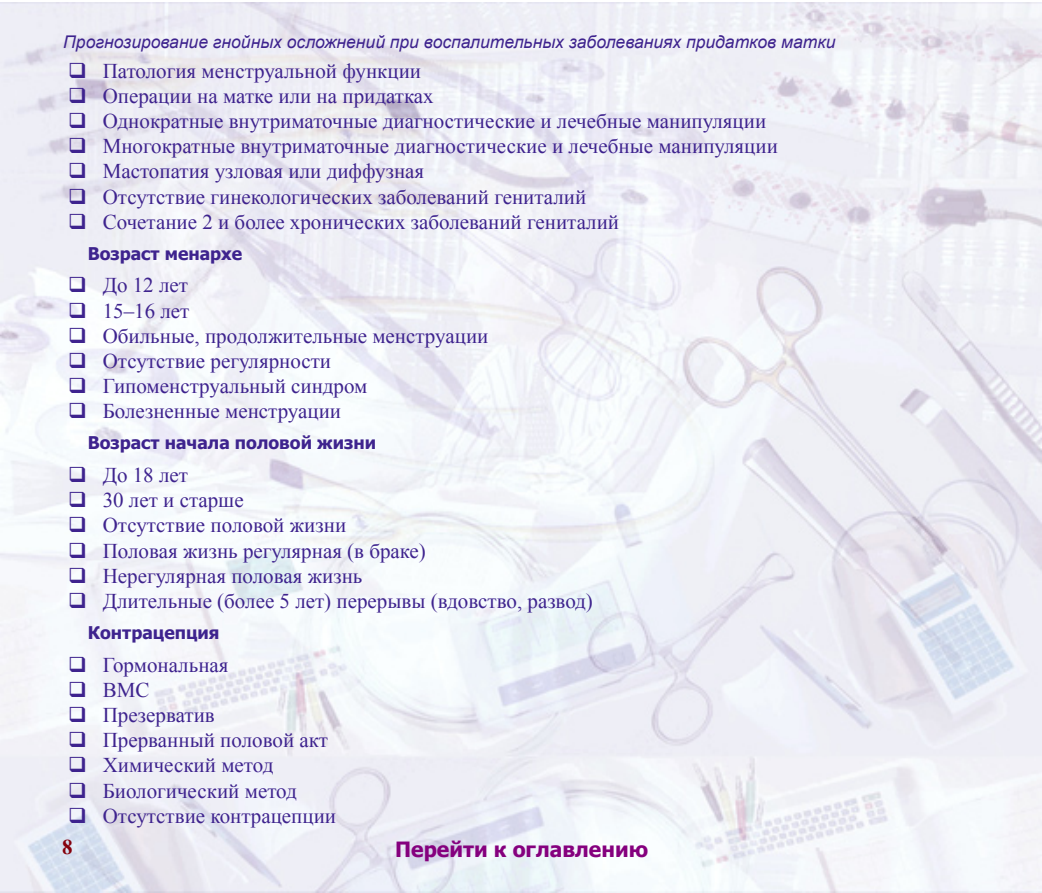
<style>
.page{position:relative;width:1042px;height:893px;background:#fff}
.page>*{position:absolute;margin:0;border:0;box-sizing:border-box;transform-origin:0 0}
.t1{font:21px "Times New Roman";color:#3e238e}
.t2{font:700 21px "Tahoma";color:#85007e}
.t3{font:700 21px "Times New Roman";color:#85000c}
.t4{font:italic 17.5px "Arial";color:#3e238e}
.Heading3{font:700 17.5px "Tahoma";color:#3e238e}
</style>
<div class="page">
<img style="left:0;top:2px;width:1041px;height:891px">
<p class="t4" style="left:63px;top:31px;width:774px">Прогнозирование гнойных осложнений при воспалительных заболеваниях придатков матки</p>
<p class="t1" style="left:68px;top:56px;width:354px">❑ Патология менструальной функции</p>
<p class="t1" style="left:68px;top:82px;width:367px">❑ Операции на матке или на придатках</p>
<p class="t1" style="left:68px;top:107px;width:699px">❑ Однократные внутриматочные диагностические и лечебные манипуляции</p>
<p class="t1" style="left:68px;top:132px;width:711px">❑ Многократные внутриматочные диагностические и лечебные манипуляции</p>
<p class="t1" style="left:68px;top:157px;width:357px">❑ Мастопатия узловая или диффузная</p>
<p class="t1" style="left:68px;top:182px;width:520px">❑ Отсутствие гинекологических заболеваний гениталий</p>
<p class="t1" style="left:68px;top:208px;width:552px">❑ Сочетание 2 и более хронических заболеваний гениталий</p>
<p class="Heading3" style="left:88px;top:241px;width:156px">Возраст менархе</p>
<p class="t1" style="left:68px;top:271px;width:121px">❑ До 12 лет</p>
<p class="t1" style="left:68px;top:296px;width:123px">❑ 15–16 лет</p>
<p class="t1" style="left:68px;top:322px;width:422px">❑ Обильные, продолжительные менструации</p>
<p class="t1" style="left:68px;top:347px;width:264px">❑ Отсутствие регулярности</p>
<p class="t1" style="left:68px;top:372px;width:301px">❑ Гипоменструальный синдром</p>
<p class="t1" style="left:68px;top:397px;width:274px">❑ Болезненные менструации</p>
<p class="Heading3" style="left:88px;top:431px;width:290px">Возраст начала половой жизни</p>
<p class="t1" style="left:68px;top:461px;width:121px">❑ До 18 лет</p>
<p class="t1" style="left:68px;top:486px;width:177px">❑ 30 лет и старше</p>
<p class="t1" style="left:68px;top:511px;width:279px">❑ Отсутствие половой жизни</p>
<p class="t1" style="left:68px;top:536px;width:359px">❑ Половая жизнь регулярная (в браке)</p>
<p class="t1" style="left:68px;top:562px;width:296px">❑ Нерегулярная половая жизнь</p>
<p class="t1" style="left:68px;top:587px;width:526px">❑ Длительные (более 5 лет) перерывы (вдовство, развод)</p>
<p class="Heading3" style="left:88px;top:620px;width:133px">Контрацепция</p>
<p class="t1" style="left:68px;top:650px;width:162px">❑ Гормональная</p>
<p class="t1" style="left:68px;top:676px;width:83px">❑ ВМС</p>
<p class="t1" style="left:68px;top:701px;width:148px">❑ Презерватив</p>
<p class="t1" style="left:68px;top:726px;width:261px">❑ Прерванный половой акт</p>
<p class="t1" style="left:68px;top:751px;width:207px">❑ Химический метод</p>
<p class="t1" style="left:68px;top:776px;width:230px">❑ Биологический метод</p>
<p class="t1" style="left:68px;top:802px;width:269px">❑ Отсутствие контрацепции</p>
<p class="t3" style="left:62px;top:832px;width:12px">8</p>
<p class="t2" style="left:395px;top:835px;width:254px">Перейти к оглавлению</p>
</div>
